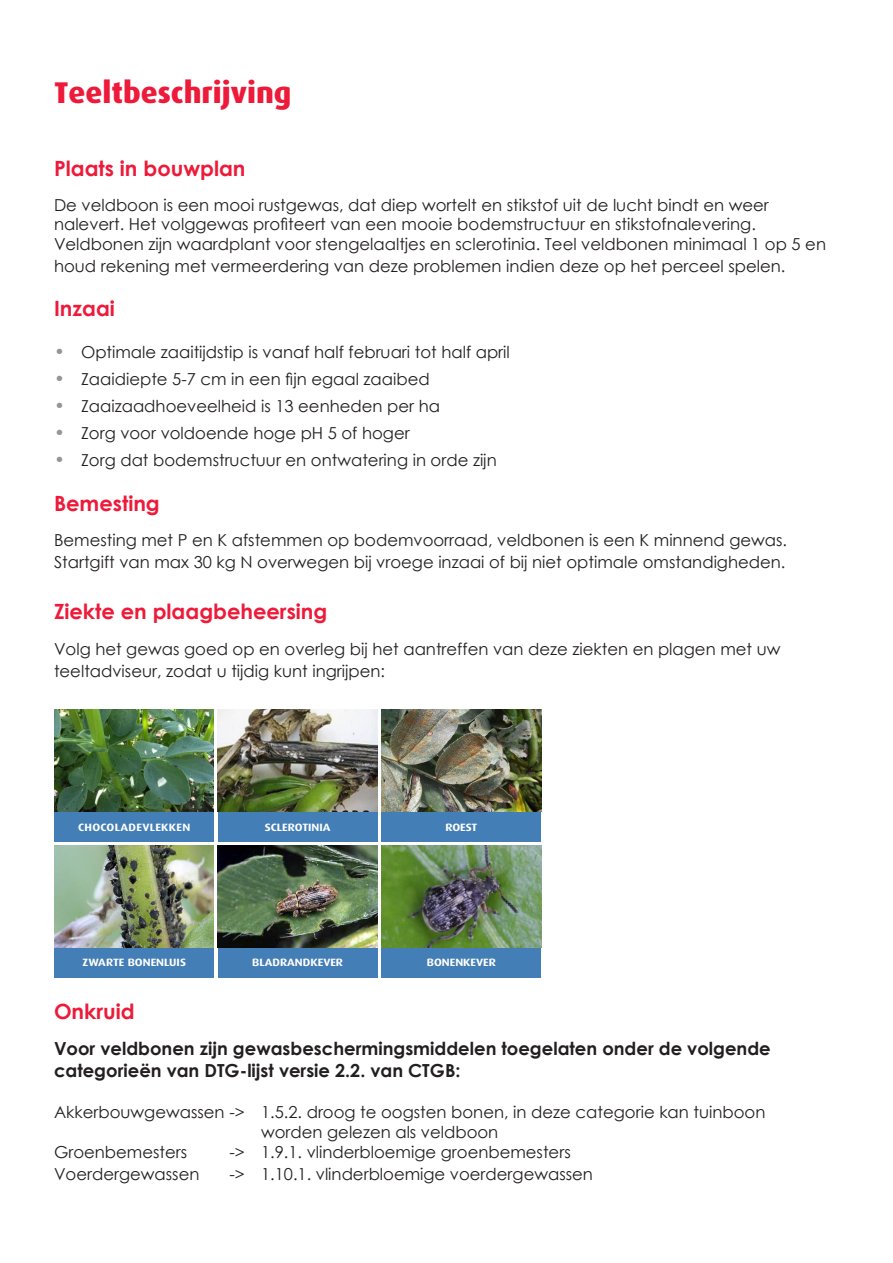
<style>
.page{position:relative;width:893px;height:1263px;background:#fff}
.page>*{position:absolute;margin:0;border:0;box-sizing:border-box;transform-origin:0 0}
.beschr_bij_rasnaam{font:800 30px "Dax";color:#ed1a3a}
.tekst_12_pt{font:700 21px "Century Gothic";color:#ed1a3a}
.kop_kaders_rood{font:700 21px "Century Gothic";color:#ed1a3a}
.t1{font:700 18px/21.6px "Century Gothic";color:#231f20}
.t2{font:16.5px/19.8px "Century Gothic";color:#231f20}
.t3{font:700 10.65px "Dax Wide";color:#fff}
.t4{font:700 10.65px "Dax Wide";letter-spacing:.03em;color:#fff}
.s1{font-size:18px;color:#939598}
</style>
<div class="page">
<div style="left:55px;top:811px;width:159px;height:31px;background:#447eb6"></div>
<div style="left:55px;top:947px;width:159px;height:31px;background:#447eb6"></div>
<div style="left:218px;top:811px;width:159px;height:31px;background:#447eb6"></div>
<div style="left:218px;top:947px;width:159px;height:31px;background:#447eb6"></div>
<div style="left:382px;top:811px;width:159px;height:31px;background:#447eb6"></div>
<div style="left:382px;top:947px;width:159px;height:31px;background:#447eb6"></div>
<img style="left:54px;top:710px;width:160px;height:101px">
<img style="left:54px;top:846px;width:160px;height:101px">
<img style="left:218px;top:710px;width:160px;height:101px">
<img style="left:218px;top:846px;width:160px;height:101px">
<img style="left:382px;top:710px;width:160px;height:101px">
<img style="left:382px;top:846px;width:160px;height:101px">
<p class="beschr_bij_rasnaam" style="left:54px;top:76px;width:239px">Teeltbeschrijving</p>
<p class="kop_kaders_rood" style="left:54px;top:152px;width:193px">Plaats in bouwplan</p>
<p class="t2" style="left:54px;top:194px;width:774px">De veldboon is een mooi rustgewas, dat diep wortelt en stikstof uit de lucht bindt en weer nalevert. Het volggewas profiteert van een mooie bodemstructuur en stikstofnalevering.<br>Veldbonen zijn waardplant voor stengelaaltjes en sclerotinia. Teel veldbonen minimaal 1 op 5 en</p>
<p class="t2" style="left:54px;top:256px;width:733px">houd rekening met vermeerdering van deze problemen indien deze op het perceel spelen.</p>
<p class="tekst_12_pt" style="left:54px;top:293px;width:62px">Inzaai</p>
<p class="t2" style="left:54px;top:342px;width:457px"><span class="s1">•</span> Optimale zaaitijdstip is vanaf half februari tot half april</p>
<p class="t2" style="left:54px;top:369px;width:377px"><span class="s1">•</span> Zaaidiepte 5-7 cm in een fijn egaal zaaibed</p>
<p class="t2" style="left:54px;top:396px;width:388px"><span class="s1">•</span> Zaaizaadhoeveelheid is 13 eenheden per ha</p>
<p class="t2" style="left:54px;top:423px;width:357px"><span class="s1">•</span> Zorg voor voldoende hoge pH 5 of hoger</p>
<p class="t2" style="left:54px;top:450px;width:444px"><span class="s1">•</span> Zorg dat bodemstructuur en ontwatering in orde zijn</p>
<p class="tekst_12_pt" style="left:54px;top:488px;width:107px">Bemesting</p>
<p class="t2" style="left:54px;top:529px;width:735px;line-height:21.6px">Bemesting met P en K afstemmen op bodemvoorraad, veldbonen is een K minnend gewas.<br>Startgift van max 30 kg N overwegen bij vroege inzaai of bij niet optimale omstandigheden.</p>
<p class="tekst_12_pt" style="left:54px;top:595px;width:275px">Ziekte en plaagbeheersing</p>
<p class="t2" style="left:54px;top:638px;width:728px;line-height:21.6px">Volg het gewas goed op en overleg bij het aantreffen van deze ziekten en plagen met uw teeltadviseur, zodat u tijdig kunt ingrijpen:</p>
<p class="t4" style="left:78px;top:821px;width:114px">CHOCOLADEVLEKKEN</p>
<p class="t3" style="left:265px;top:821px;width:67px">SCLEROTINIA</p>
<p class="t3" style="left:445px;top:821px;width:34px">ROEST</p>
<p class="t3" style="left:83px;top:957px;width:105px">ZWARTE BONENLUIS</p>
<p class="t3" style="left:252px;top:957px;width:92px">BLADRANDKEVER</p>
<p class="t3" style="left:427px;top:957px;width:71px">BONENKEVER</p>
<p class="tekst_12_pt" style="left:54px;top:995px;width:82px">Onkruid</p>
<p class="t1" style="left:54px;top:1037px;width:718px">Voor veldbonen zijn gewasbeschermingsmiddelen toegelaten onder de volgende categorieën van DTG-lijst versie 2.2. van CTGB:</p>
<p class="t2" style="left:261px;top:1102px;width:506px;text-indent:-207px">Akkerbouwgewassen -&gt; 1.5.2. droog te oogsten bonen, in deze categorie kan tuinboon worden gelezen als veldboon</p>
<p class="t2" style="left:54px;top:1142px;width:135px">Groenbemesters</p>
<p class="t2" style="left:229px;top:1142px;width:343px">-&gt; 1.9.1. vlinderbloemige groenbemesters</p>
<p class="t2" style="left:54px;top:1163px;width:147px">Voerdergewassen</p>
<p class="t2" style="left:229px;top:1163px;width:365px">-&gt; 1.10.1. vlinderbloemige voerdergewassen</p>
</div>
